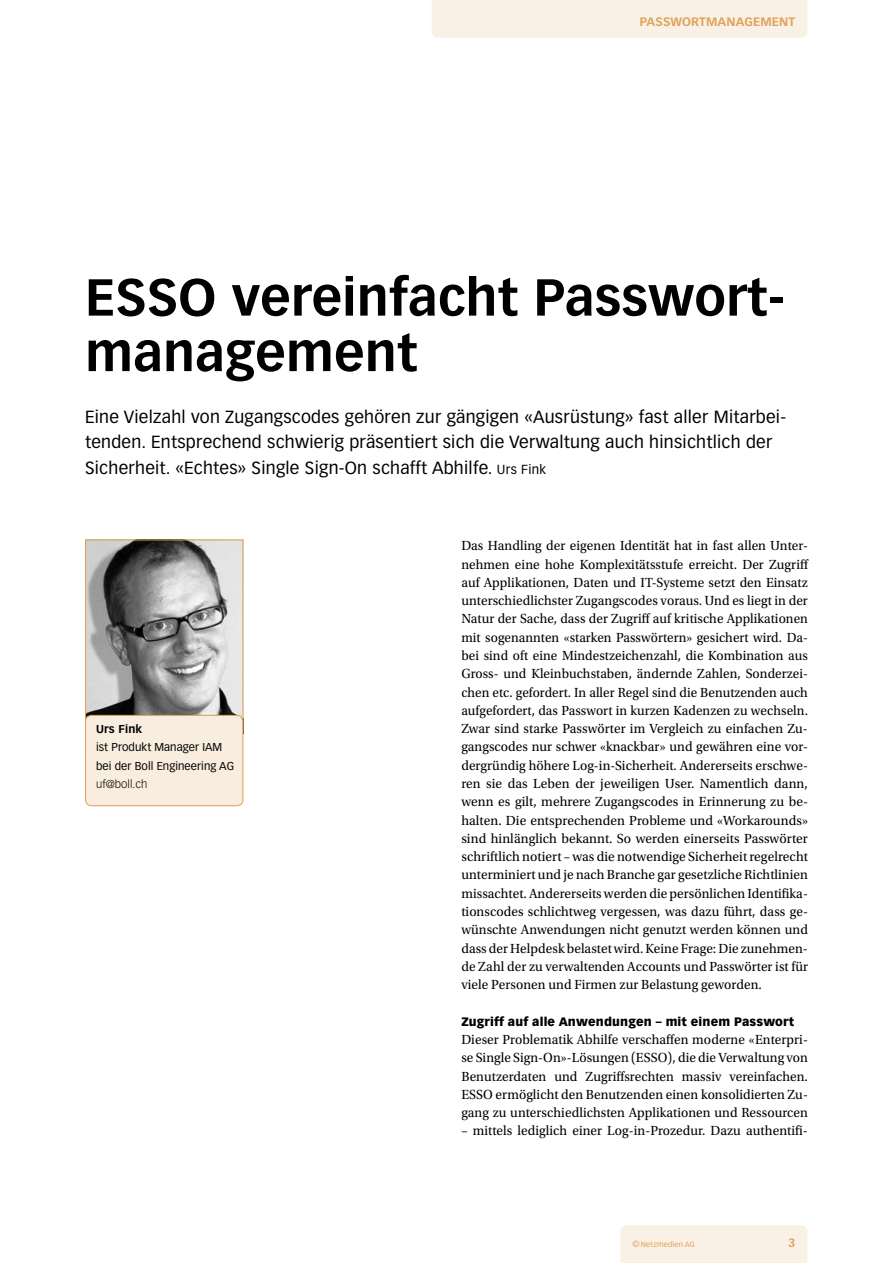
<style>
.page{position:relative;width:893px;height:1263px;background:#fff}
.page>*{position:absolute;margin:0;border:0;box-sizing:border-box;transform-origin:0 0}
.t1{font:700 51px/55.5px "Vectora LT Std";letter-spacing:.005em;color:#000}
.t2{font:17.25px/25.8px "Vectora LT Std";letter-spacing:.015em;color:#000}
.t3{font:13.95px/18.3px "Utopia Std";letter-spacing:.005em;color:#000;text-align:justify;scale:.96 1}
.t4{font:900 12px "Vectora LT Std";letter-spacing:.015em;color:#000}
.t5{font:700 12px "Vectora LT Std";letter-spacing:.015em;color:#dda35a}
.t6{font:11.25px/18.3px "Vectora LT Std";letter-spacing:.005em;color:#000}
.t7{font:300 11.25px "Vectora LT Std";letter-spacing:.005em;color:#000}
.t8{font:700 11.25px "Vectora LT Std";color:#000}
.t9{font:7.5px "Vectora LT Std";letter-spacing:.015em;color:#dda35a}
.s1{font-size:12.9px}
.s2{font-size:9px}
</style>
<div class="page">
<div style="left:432px;top:0;width:375px;height:38px;background:#faf1e6"></div>
<div style="left:620px;top:1225px;width:187px;height:38px;background:#faf1e6"></div>
<img style="left:87px;top:541px;width:154px;height:173px">
<div style="left:85px;top:539px;width:158px;height:194px;border:1px solid #dda35a"></div>
<div style="left:85px;top:714px;width:159px;height:93px;background:#f8edde"></div>
<p class="t5" style="left:640px;top:15px;width:157px">Passwortmanagement</p>
<h1 class="t1" style="left:85px;top:270px;width:701px;text-indent:147px">vereinfacht Passwort&shy;management</h1>
<p class="t2" style="left:85px;top:404px;width:703px">Eine Vielzahl von Zugangscodes gehören zur gängigen «Ausrüstung» fast aller Mitarbei&shy;tenden. Entsprechend schwierig präsentiert sich die Verwaltung auch hinsichtlich der<br>Sicherheit. «Echtes» Single Sign-On schafft Abhilfe. <span class="s1">Urs Fink</span></p>
<h1 class="t1" style="left:85px;top:270px;width:33px">ESSO</h1>
<p class="t8" style="left:96px;top:722px;width:48px">Urs Fink</p>
<p class="t6" style="left:96px;top:738px;width:140px">ist Produkt Manager IAM bei der Boll Engineering AG</p>
<p class="t7" style="left:96px;top:777px;width:53px">uf@boll.ch</p>
<p class="t3" style="left:461px;top:537px;width:363px">Das Handling der eigenen Identität hat in fast allen Unter&shy;nehmen eine hohe Komplexitätsstufe erreicht. Der Zugriff auf Applikationen, Daten und IT-Systeme setzt den Einsatz unterschiedlichster Zugangscodes voraus. Und es liegt in der Natur der Sache, dass der Zugriff auf kritische Applikationen mit sogenannten «starken Passwörtern» gesichert wird. Da&shy;bei sind oft eine Mindestzeichenzahl, die Kombination aus Gross- und Kleinbuchstaben, ändernde Zahlen, Sonderzei&shy;chen etc. gefordert. In aller Regel sind die Benutzenden auch aufgefordert, das Passwort in kurzen Kadenzen zu wechseln.<br>Zwar sind starke Passwörter im Vergleich zu einfachen Zu&shy;gangscodes nur schwer «knackbar» und gewähren eine vor&shy;dergründig höhere Log-in-Sicherheit. Andererseits erschwe&shy;ren sie das Leben der jeweiligen User. Namentlich dann, wenn es gilt, mehrere Zugangscodes in Erinnerung zu be&shy;halten. Die entsprechenden Probleme und «Workarounds» sind hinlänglich bekannt. So werden einerseits Passwörter schriftlich notiert – was die notwendige Sicherheit regelrecht unterminiert und je nach Branche gar gesetzliche Richtlinien missachtet. Andererseits werden die persönlichen Identifika&shy;tionscodes schlichtweg vergessen, was dazu führt, dass ge&shy;wünschte Anwendungen nicht genutzt werden können und dass der Helpdesk belastet wird. Keine Frage: Die zunehmen&shy;de Zahl der zu verwaltenden Accounts und Passwörter ist für viele Personen und Firmen zur Belastung geworden.</p>
<p class="t4" style="left:461px;top:1014px;width:334px">Zugriff auf alle Anwendungen – mit einem Passwort</p>
<p class="t3" style="left:461px;top:1030px;width:363px">Dieser Problematik Abhilfe verschaffen moderne «Enterpri&shy;se Single Sign-On»-Lösungen (ESSO), die die Verwaltung von Benutzerdaten und Zugriffsrechten massiv vereinfachen.<br>ESSO ermöglicht den Benutzenden einen konsolidierten Zu&shy;gang zu unterschiedlichsten Applikationen und Ressourcen</p>
<p class="t3" style="left:461px;top:1122px;width:362px">– mittels lediglich einer Log-in-Prozedur. Dazu authentifi-</p>
<p class="t9" style="left:632px;top:1239px;width:64px"><span class="s2">©</span>Netzmedien AG</p>
<p class="t5" style="left:788px;top:1235px;width:9px">3</p>
</div>
